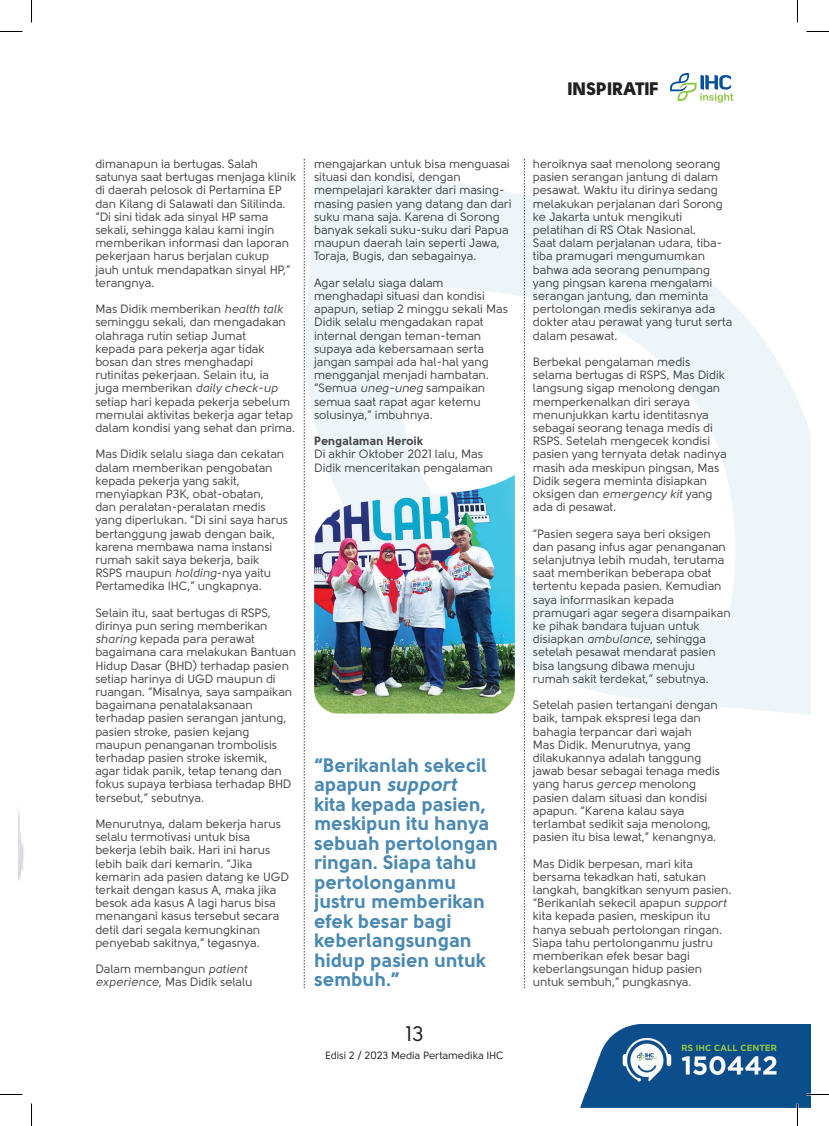
<style>
.page{position:relative;width:829px;height:1126px;background:#fff}
.page>*{position:absolute;margin:0;border:0;box-sizing:border-box;transform-origin:0 0}
.t1{font:21px "Solomon";color:#231f20}
.t2{font:19.5px/19.5px "Solomon Sans Bold";color:#4b89b2}
.t3{font:19.5px "Solomon Sans Bold Italic";color:#4b89b2}
.t4{font:18px "Solomon Sans Black";letter-spacing:-.01em;color:#231f20}
.t5{font:12px/13.2px "Solomon";color:#434445}
.t6{font:12px "Solomon Sans Bold";color:#434445}
.t7{font:10.5px "Solomon";color:#231f20}
.s1{font-family:"Solomon Sans Normal Italic"}
.s2{font-family:"Solomon Sans Bold"}
</style>
<div class="page">
<svg style="left:303px;top:159px;width:507px;height:665px"></svg>
<img style="left:314px;top:475px;width:200px;height:239px">
<img style="left:19px;top:814px;width:5px;height:281px">
<svg style="left:304px;top:159px;width:1px;height:829px"></svg>
<svg style="left:524px;top:159px;width:1px;height:829px"></svg>
<svg style="left:670px;top:72px;width:63px;height:31px"></svg>
<img style="left:792px;top:1094px;width:18px;height:13px">
<img style="left:797px;top:1025px;width:13px;height:69px">
<div style="left:580px;top:1094px;width:212px;height:13px;background:#0a4e8b"></div>
<img style="left:585px;top:1025px;width:212px;height:69px">
<hr style="left:796px;top:1103px;width:2px;height:23px;background:#fff">
<svg style="left:0;top:31px;width:22px;height:1px"></svg>
<svg style="left:806px;top:31px;width:22px;height:1px"></svg>
<svg style="left:0;top:1094px;width:22px;height:1px"></svg>
<svg style="left:806px;top:1094px;width:22px;height:1px"></svg>
<svg style="left:31px;top:0;width:1px;height:22px"></svg>
<svg style="left:31px;top:1103px;width:1px;height:23px"></svg>
<svg style="left:797px;top:0;width:1px;height:22px"></svg>
<svg style="left:797px;top:1103px;width:1px;height:23px"></svg>
<h3 class="t4" style="left:567px;top:78px;width:92px">INSPIRATIF</h3>
<p class="t5" style="left:95px;top:157px;width:202px">dimanapun ia bertugas. Salah satunya saat bertugas menjaga klinik di daerah pelosok di Pertamina EP dan Kilang di Salawati dan Sililinda. “Di sini tidak ada sinyal HP sama sekali, sehingga kalau kami ingin memberikan informasi dan laporan pekerjaan harus berjalan cukup<br>jauh untuk mendapatkan sinyal HP,” terangnya.</p>
<p class="t5" style="left:95px;top:303px;width:201px">Mas Didik memberikan <span class="s1">health talk </span>seminggu sekali, dan mengadakan olahraga rutin setiap Jumat<br>kepada para pekerja agar tidak bosan dan stres menghadapi rutinitas pekerjaan. Selain itu, ia juga memberikan <span class="s1">daily check-up </span>setiap hari kepada pekerja sebelum memulai aktivitas bekerja agar tetap dalam kondisi yang sehat dan prima.</p>
<p class="t5" style="left:95px;top:448px;width:194px">Mas Didik selalu siaga dan cekatan dalam memberikan pengobatan kepada pekerja yang sakit, menyiapkan P3K, obat-obatan,<br>dan peralatan-peralatan medis yang diperlukan. “Di sini saya harus bertanggung jawab dengan baik, karena membawa nama instansi rumah sakit saya bekerja, baik<br>RSPS maupun <span class="s1">holding</span>-nya yaitu<br>Pertamedika IHC,” ungkapnya.</p>
<p class="t5" style="left:95px;top:606px;width:202px">Selain itu, saat bertugas di RSPS, dirinya pun sering memberikan <span class="s1">sharing</span> kepada para perawat bagaimana cara melakukan Bantuan<br>Hidup Dasar (BHD) terhadap pasien setiap harinya di UGD maupun di ruangan. “Misalnya, saya sampaikan bagaimana penatalaksanaan terhadap pasien serangan jantung, pasien stroke, pasien kejang maupun penanganan trombolisis terhadap pasien stroke iskemik,<br>agar tidak panik, tetap tenang dan fokus supaya terbiasa terhadap BHD tersebut,” sebutnya.</p>
<p class="t5" style="left:95px;top:817px;width:195px">Menurutnya, dalam bekerja harus selalu termotivasi untuk bisa bekerja lebih baik. Hari ini harus lebih baik dari kemarin. “Jika kemarin ada pasien datang ke UGD terkait dengan kasus A, maka jika besok ada kasus A lagi harus bisa menangani kasus tersebut secara detil dari segala kemungkinan penyebab sakitnya,” tegasnya.</p>
<p class="t5" style="left:95px;top:963px;width:159px">Dalam membangun <span class="s1">patient experience</span>, Mas Didik selalu</p>
<p class="t5" style="left:314px;top:157px;width:199px">mengajarkan untuk bisa menguasai situasi dan kondisi, dengan mempelajari karakter dari masing&shy;masing pasien yang datang dan dari suku mana saja. Karena di Sorong banyak sekali suku-suku dari Papua maupun daerah lain seperti Jawa, Toraja, Bugis, dan sebagainya.</p>
<p class="t5" style="left:314px;top:276px;width:195px">Agar selalu siaga dalam menghadapi situasi dan kondisi apapun, setiap 2 minggu sekali Mas<br>Didik selalu mengadakan rapat internal dengan teman-teman supaya ada kebersamaan serta jangan sampai ada hal-hal yang mengganjal menjadi hambatan. “Semua <span class="s1">uneg-uneg</span> sampaikan semua saat rapat agar ketemu solusinya,” imbuhnya.</p>
<p class="t6" style="left:314px;top:434px;width:110px">Pengalaman Heroik</p>
<p class="t5" style="left:314px;top:448px;width:180px">Di akhir Oktober 2021 lalu, Mas<br>Didik menceritakan pengalaman</p>
<h2 class="t2" style="left:314px;top:755px;width:174px">“Berikanlah sekecil</h2>
<h2 class="t3" style="left:314px;top:773px;width:144px"><span class="s2">apapun</span> support</h2>
<h2 class="t2" style="left:314px;top:794px;width:185px">kita kepada pasien, meskipun itu hanya sebuah pertolongan ringan. Siapa tahu pertolonganmu justru memberikan efek besar bagi keberlangsungan hidup pasien untuk sembuh.”</h2>
<h1 class="t1" style="left:405px;top:1022px;width:20px">13</h1>
<p class="t7" style="left:325px;top:1050px;width:180px">Edisi 2 / 2023 Media Pertamedika IHC</p>
<p class="t5" style="left:532px;top:157px;width:201px">heroiknya saat menolong seorang pasien serangan jantung di dalam pesawat. Waktu itu dirinya sedang melakukan perjalanan dari Sorong ke Jakarta untuk mengikuti pelatihan di RS Otak Nasional.<br>Saat dalam perjalanan udara, tiba&shy;tiba pramugari mengumumkan bahwa ada seorang penumpang yang pingsan karena mengalami serangan jantung, dan meminta pertolongan medis sekiranya ada dokter atau perawat yang turut serta dalam pesawat.</p>
<p class="t5" style="left:532px;top:355px;width:195px">Berbekal pengalaman medis selama bertugas di RSPS, Mas Didik langsung sigap menolong dengan memperkenalkan diri seraya menunjukkan kartu identitasnya sebagai seorang tenaga medis di<br>RSPS. Setelah mengecek kondisi pasien yang ternyata detak nadinya masih ada meskipun pingsan, Mas<br>Didik segera meminta disiapkan oksigen dan <span class="s1">emergency kit</span> yang ada di pesawat.</p>
<p class="t5" style="left:532px;top:527px;width:199px">“Pasien segera saya beri oksigen dan pasang infus agar penanganan selanjutnya lebih mudah, terutama saat memberikan beberapa obat tertentu kepada pasien. Kemudian saya informasikan kepada pramugari agar segera disampaikan ke pihak bandara tujuan untuk disiapkan <span class="s1">ambulance</span>, sehingga setelah pesawat mendarat pasien bisa langsung dibawa menuju rumah sakit terdekat,” sebutnya.</p>
<p class="t5" style="left:532px;top:699px;width:189px">Setelah pasien tertangani dengan baik, tampak ekspresi lega dan bahagia terpancar dari wajah<br>Mas Didik. Menurutnya, yang dilakukannya adalah tanggung jawab besar sebagai tenaga medis yang harus <span class="s1">gercep</span> menolong pasien dalam situasi dan kondisi apapun. “Karena kalau saya terlambat sedikit saja menolong, pasien itu bisa lewat,” kenangnya.</p>
<p class="t5" style="left:532px;top:857px;width:200px">Mas Didik berpesan, mari kita bersama tekadkan hati, satukan langkah, bangkitkan senyum pasien. “Berikanlah sekecil apapun <span class="s1">support </span>kita kepada pasien, meskipun itu hanya sebuah pertolongan ringan.<br>Siapa tahu pertolonganmu justru memberikan efek besar bagi keberlangsungan hidup pasien untuk sembuh,” pungkasnya.</p>
</div>
